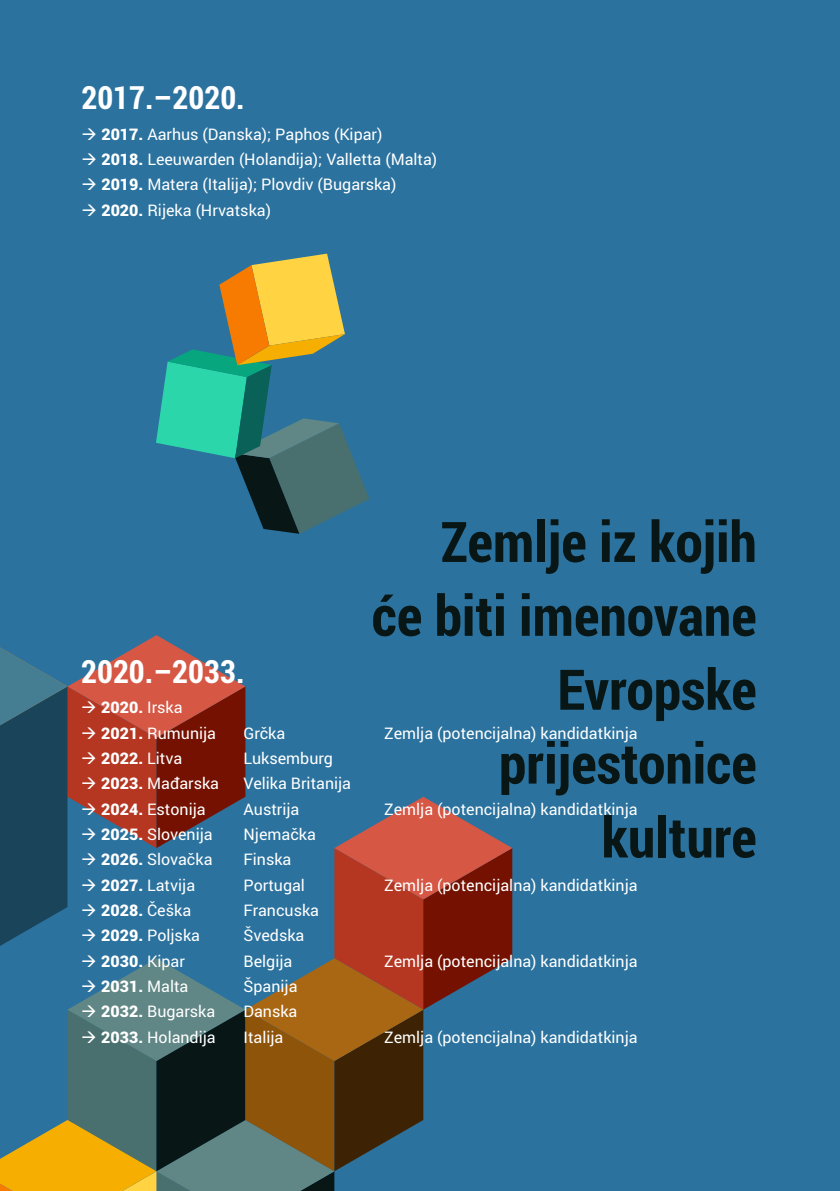
<style>
.page{position:relative;width:840px;height:1191px;background:#fff}
.page>*{position:absolute;margin:0;border:0;box-sizing:border-box;transform-origin:0 0}
.t1{font:700 56px/73.8px "Roboto Condensed";color:#081616;text-align:right}
.t2{font:700 32px "Roboto Condensed";color:#fff}
.t3{font:16px/25.4px "Roboto";color:#fff}
.t4{font:900 16px "Roboto";color:#fff}
.s1{font-weight:900}
.s2{font-weight:400}
</style>
<div class="page">
<div style="left:0;top:0;width:839px;height:1191px;background:#2b729e"></div>
<svg style="left:0;top:635px;width:512px;height:556px"></svg>
<svg style="left:156px;top:254px;width:213px;height:280px"></svg>
<h2 class="t2" style="left:81px;top:75px;width:165px">2017.–2020.</h2>
<p class="t3" style="left:81px;top:121px;width:302px">→ <span class="s1">2017.</span> Aarhus (Danska); Paphos (Kipar)</p>
<p class="t3" style="left:81px;top:146px;width:357px">→ <span class="s1">2018.</span> Leeuwarden (Holandija); Valletta (Malta)</p>
<p class="t3" style="left:81px;top:171px;width:316px">→ <span class="s1">2019.</span> Matera (Italija); Plovdiv (Bugarska)</p>
<p class="t3" style="left:81px;top:197px;width:191px">→ <span class="s1">2020.</span> Rijeka (Hrvatska)</p>
<h1 class="t1" style="left:371px;top:503px;width:386px">Zemlje iz kojih<br>će biti imenovane<br>Evropske prijestonice kulture</h1>
<h2 class="t2" style="left:81px;top:649px;width:165px">2020.–2033.</h2>
<p class="t4" style="left:81px;top:696px;width:103px">→ 2020. <span class="s2">Irska</span></p>
<p class="t3" style="left:81px;top:720px;width:136px">→ <span class="s1">2021.</span> Rumunija</p>
<p class="t4" style="left:81px;top:747px;width:102px">→ 2022. <span class="s2">Litva</span></p>
<p class="t3" style="left:81px;top:770px;width:139px">→ <span class="s1">2023.</span> Mađarska</p>
<p class="t3" style="left:81px;top:796px;width:126px">→ <span class="s1">2024.</span> Estonija</p>
<p class="t3" style="left:81px;top:821px;width:133px">→ <span class="s1">2025.</span> Slovenija</p>
<p class="t3" style="left:81px;top:846px;width:133px">→ <span class="s1">2026.</span> Slovačka</p>
<p class="t3" style="left:81px;top:872px;width:115px">→ <span class="s1">2027.</span> Latvija</p>
<p class="t4" style="left:81px;top:899px;width:111px">→ 2028. <span class="s2">Češka</span></p>
<p class="t3" style="left:81px;top:922px;width:120px">→ <span class="s1">2029.</span> Poljska</p>
<p class="t4" style="left:81px;top:950px;width:105px">→ 2030. <span class="s2">Kipar</span></p>
<p class="t4" style="left:81px;top:975px;width:109px">→ 2031. <span class="s2">Malta</span></p>
<p class="t3" style="left:81px;top:998px;width:135px">→ <span class="s1">2032.</span> Bugarska</p>
<p class="t3" style="left:81px;top:1023px;width:136px">→ <span class="s1">2033.</span> Holandija</p>
<p class="t3" style="left:243px;top:720px;width:109px">Grčka<br>Luksemburg<br>Velika Britanija<br>Austrija<br>Njemačka<br>Finska<br>Portugal<br>Francuska<br>Švedska<br>Belgija<br>Španija<br>Danska<br>Italija</p>
<p class="t3" style="left:384px;top:720px;width:255px">Zemlja (potencijalna) kandidatkinja</p>
<p class="t3" style="left:384px;top:796px;width:255px">Zemlja (potencijalna) kandidatkinja</p>
<p class="t3" style="left:384px;top:872px;width:255px">Zemlja (potencijalna) kandidatkinja</p>
<p class="t3" style="left:384px;top:948px;width:255px">Zemlja (potencijalna) kandidatkinja</p>
<p class="t3" style="left:384px;top:1023px;width:255px">Zemlja (potencijalna) kandidatkinja</p>
</div>
